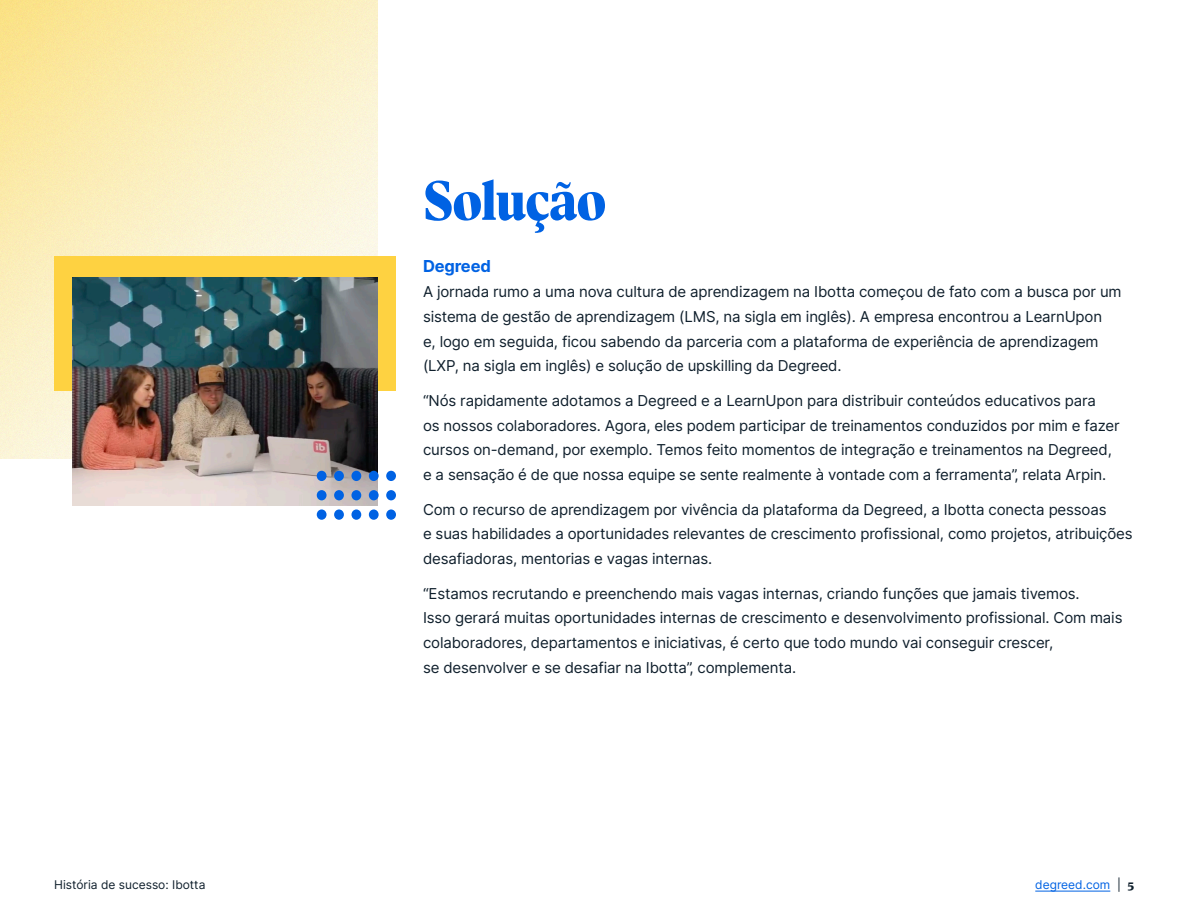
<style>
.page{position:relative;width:1188px;height:918px;background:#fff}
.page>*{position:absolute;margin:0;border:0;box-sizing:border-box;transform-origin:0 0}
.t1{font:800 55.5px "Antonia H1";letter-spacing:-.005em;color:#0062e3}
.Paragraph_Style_5{font:700 16.5px "Inter";letter-spacing:-.01em;color:#0062e3}
.Paragraph_Style_5-2{font:15px/24.8px "Inter";letter-spacing:-.01em;color:#0f1f2c}
.t2{font:12px "Inter";color:#0f1f2c}
.t3{font:12px "Inter";color:#0062e3}
.s1{color:#0f1f2c}
.s2{font-family:"Antonia H3";font-weight:800;color:#0f1f2c}
</style>
<div class="page">
<img style="left:0;top:0;width:377px;height:459px">
<div style="left:54px;top:256px;width:342px;height:135px;background:#fed241"></div>
<img style="left:72px;top:277px;width:305px;height:229px">
<div style="left:386px;top:509px;width:10px;height:11px;background:#0062e3;border-radius:50%"></div>
<div style="left:386px;top:490px;width:10px;height:10px;background:#0062e3;border-radius:50%"></div>
<div style="left:386px;top:471px;width:10px;height:10px;background:#0062e3;border-radius:50%"></div>
<div style="left:369px;top:509px;width:10px;height:11px;background:#0062e3;border-radius:50%"></div>
<div style="left:369px;top:490px;width:10px;height:10px;background:#0062e3;border-radius:50%"></div>
<div style="left:369px;top:471px;width:10px;height:10px;background:#0062e3;border-radius:50%"></div>
<div style="left:351px;top:509px;width:10px;height:11px;background:#0062e3;border-radius:50%"></div>
<div style="left:351px;top:490px;width:10px;height:10px;background:#0062e3;border-radius:50%"></div>
<div style="left:351px;top:471px;width:10px;height:10px;background:#0062e3;border-radius:50%"></div>
<div style="left:334px;top:509px;width:10px;height:11px;background:#0062e3;border-radius:50%"></div>
<div style="left:334px;top:490px;width:10px;height:10px;background:#0062e3;border-radius:50%"></div>
<div style="left:334px;top:471px;width:10px;height:10px;background:#0062e3;border-radius:50%"></div>
<div style="left:317px;top:509px;width:10px;height:11px;background:#0062e3;border-radius:50%"></div>
<div style="left:317px;top:490px;width:10px;height:10px;background:#0062e3;border-radius:50%"></div>
<div style="left:317px;top:471px;width:10px;height:10px;background:#0062e3;border-radius:50%"></div>
<hr style="left:1035px;top:891px;width:75px;height:1px;background:#0062e3">
<p class="t1" style="left:423px;top:169px;width:185px">Solução</p>
<p class="Paragraph_Style_5" style="left:423px;top:254px;width:69px">Degreed</p>
<p class="Paragraph_Style_5-2" style="left:423px;top:279px;width:700px">A jornada rumo a uma nova cultura de aprendizagem na Ibotta começou de fato com a busca por um sistema de gestão de aprendizagem (LMS, na sigla em inglês). A empresa encontrou a LearnUpon<br>e, logo em seguida, ficou sabendo da parceria com a plataforma de experiência de aprendizagem (LXP, na sigla em inglês) e solução de upskilling da Degreed.</p>
<p class="Paragraph_Style_5-2" style="left:423px;top:388px;width:698px">“Nós rapidamente adotamos a Degreed e a LearnUpon para distribuir conteúdos educativos para<br>os nossos colaboradores. Agora, eles podem participar de treinamentos conduzidos por mim e fazer cursos on-demand, por exemplo. Temos feito momentos de integração e treinamentos na Degreed, e a sensação é de que nossa equipe se sente realmente à vontade com a ferramenta”, relata Arpin.</p>
<p class="Paragraph_Style_5-2" style="left:423px;top:497px;width:711px">Com o recurso de aprendizagem por vivência da plataforma da Degreed, a Ibotta conecta pessoas<br>e suas habilidades a oportunidades relevantes de crescimento profissional, como projetos, atribuições desafiadoras, mentorias e vagas internas.</p>
<p class="Paragraph_Style_5-2" style="left:423px;top:580px;width:701px">“Estamos recrutando e preenchendo mais vagas internas, criando funções que jamais tivemos.<br>Isso gerará muitas oportunidades internas de crescimento e desenvolvimento profissional. Com mais colaboradores, departamentos e iniciativas, é certo que todo mundo vai conseguir crescer,<br>se desenvolver e se desafiar na Ibotta”, complementa.</p>
<p class="t2" style="left:54px;top:876px;width:153px">História de sucesso: Ibotta</p>
<p class="t3" style="left:1035px;top:876px;width:100px">degreed.com <span class="s1">|</span> <span class="s2">5</span></p>
</div>
